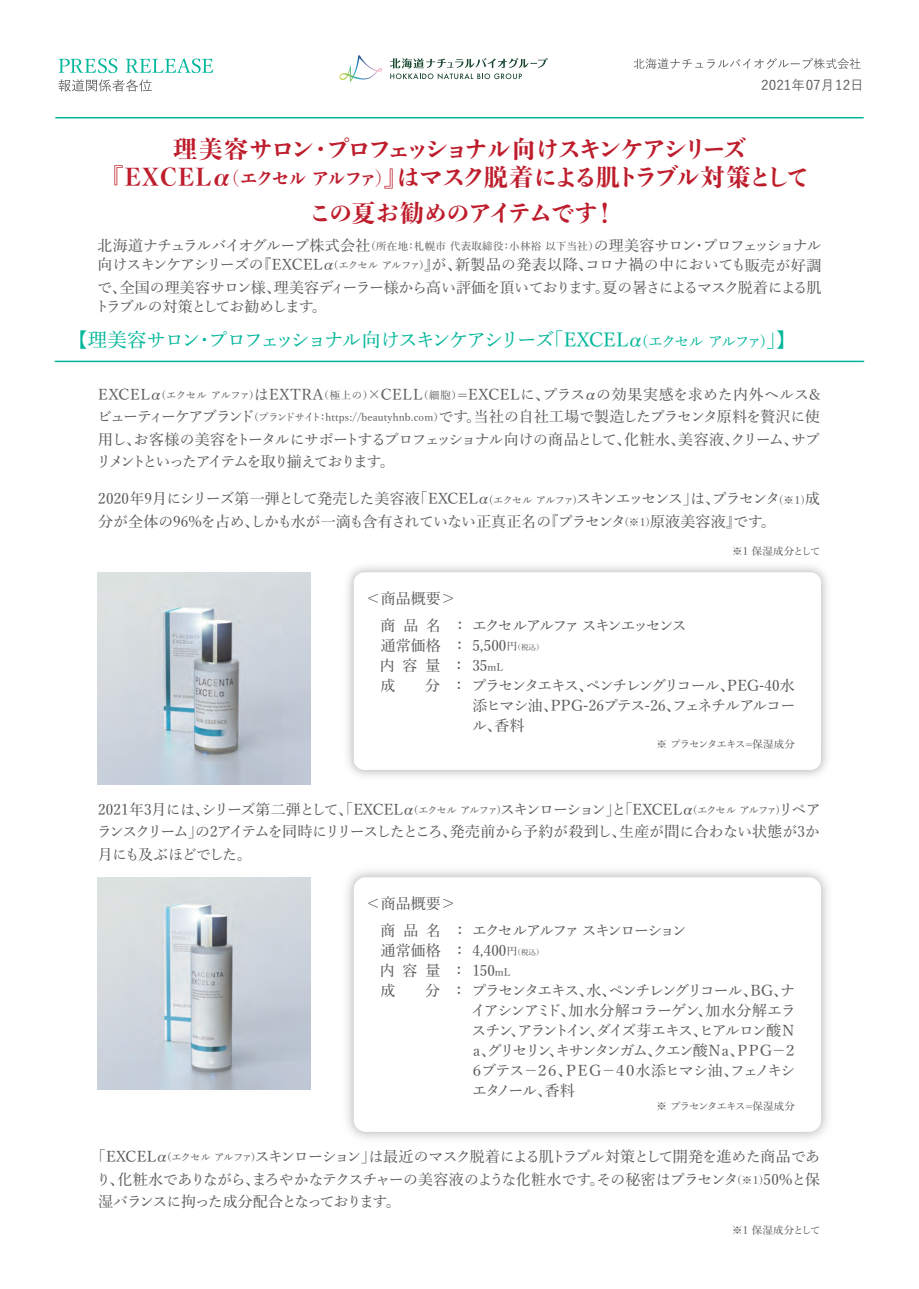
<style>
.page{position:relative;width:919px;height:1289px;background:#fff}
.page>*{position:absolute;margin:0;border:0;box-sizing:border-box;transform-origin:0 0}
.t1{font:800 24px/28px "Yu Min";letter-spacing:-.095em;color:#be1d2c;text-align:center}
.t2{font:800 24px "Yu Min";letter-spacing:-.075em;color:#be1d2c}
.t3{font:500 19.5px "Yu Min";letter-spacing:-.1em;color:#02b69b}
.t4{font:500 15px/22.5px "Yu Min";letter-spacing:-.08em;color:#5b5a5c;text-align:justify}
.t5{font:500 15px/19.5px "Yu Min";letter-spacing:-.02em;color:#5b5a5c}
.t6{font:500 15px/22.5px "Yu Min";letter-spacing:-.025em;color:#5b5a5c}
.t7{font:500 15px "Yu Min";letter-spacing:-.14em;color:#5b5a5c}
.t8{font:500 15px "Yu Min";letter-spacing:-.125em;color:#5b5a5c}
.t9{font:500 15px "Yu Min";letter-spacing:-.1em;color:#5b5a5c}
.t10{font:500 15px "Yu Min";letter-spacing:-.12em;color:#5b5a5c}
.t11{font:500 15px "Yu Min";letter-spacing:-.13em;color:#5b5a5c}
.t12{font:500 13.65px "Yu Go";color:#5b5a5c}
.t13{font:500 10.5px "Yu Min";letter-spacing:-.09em;color:#5b5a5c}
.t14{font:500 10.5px "Yu Min";letter-spacing:-.04em;color:#5b5a5c}
.s1{font-size:18px}
.s2{font-size:10.5px}
.s3{font-size:15px}
.s4{font-size:7.5px}
</style>
<div class="page">
<hr style="left:55px;top:360px;width:808px;height:2px;background:#02b69b">
<svg style="left:58px;top:58px;width:59px;height:15px"></svg>
<svg style="left:125px;top:58px;width:88px;height:15px"></svg>
<svg style="left:59px;top:79px;width:93px;height:12px"></svg>
<svg style="left:634px;top:58px;width:226px;height:11px"></svg>
<hr style="left:55px;top:117px;width:808px;height:1px;background:#02b69b">
<svg style="left:339px;top:55px;width:43px;height:27px"></svg>
<svg style="left:390px;top:58px;width:157px;height:21px"></svg>
<img style="left:98px;top:572px;width:212px;height:213px">
<img style="left:98px;top:877px;width:212px;height:212px">
<p class="t12" style="left:761px;top:73px;width:104px">2021年07月12日</p>
<h1 class="t1" style="left:99px;top:135px;width:711px">理美容サロン・プロフェッショナル向けスキンケアシリーズ『EXCELα<span class="s1">(エクセル アルファ)</span>』はマスク脱着による肌トラブル対策として</h1>
<h1 class="t2" style="left:308px;top:195px;width:310px">この夏お勧めのアイテムです！</h1>
<p class="t5" style="left:98px;top:234px;width:725px">北海道ナチュラルバイオグループ株式会社<span class="s2">（所在地：札幌市 代表取締役：小林裕 以下当社）</span>の理美容サロン・プロフェッショナル向けスキンケアシリーズの『EXCELα<span class="s2">(エクセル アルファ)</span>』が、新製品の発表以降、コロナ禍の中においても販売が好調</p>
<p class="t4" style="left:95px;top:276px;width:728px;line-height:19.5px">で、全国の理美容サロン様、理美容ディーラー様から高い評価を頂いております。夏の暑さによるマスク脱着による肌トラブルの対策としてお勧めします。</p>
<h2 class="t3" style="left:68px;top:322px;width:729px">【理美容サロン・プロフェッショナル向けスキンケアシリーズ「EXCELα<span class="s3">(エクセル アルファ)</span>」】</h2>
<p class="t4" style="left:96px;top:381px;width:725px">EXCELα<span class="s2">(エクセル アルファ)</span>はEXTRA<span class="s2">（極上の）</span>×CELL<span class="s2">（細胞）</span>=EXCELに、プラスαの効果実感を求めた内外ヘルス&amp;ビューティーケアブランド<span class="s2">（ブランドサイト：https://beautyhnb.com）</span>です。当社の自社工場で製造したプラセンタ原料を贅沢に使用し、お客様の美容をトータルにサポートするプロフェッショナル向けの商品として、化粧水、美容液、クリーム、サプリメントといったアイテムを取り揃えております。</p>
<p class="t6" style="left:98px;top:486px;width:723px">2020年9月にシリーズ第一弾として発売した美容液「EXCELα<span class="s2">(エクセル アルファ)</span>スキンエッセンス」は、プラセンタ<span class="s2">(※１)</span>成分が全体の96%を占め、しかも水が一滴も含有されていない正真正名の『プラセンタ<span class="s2">(※１)</span>原液美容液』です。</p>
<p class="t14" style="left:732px;top:541px;width:90px">※1 保湿成分として</p>
<p class="t4" style="left:366px;top:586px;width:91px">＜商品概要＞</p>
<p class="t8" style="left:380px;top:612px;width:308px">商 品 名　：エクセルアルファ スキンエッセンス</p>
<p class="t4" style="left:381px;top:633px;width:164px">通常価格　： 5,500<span class="s2">円</span><span class="s4">（税込）</span></p>
<p class="t4" style="left:380px;top:653px;width:125px">内 容 量　： 35<span class="s2">mL</span></p>
<p class="t9" style="left:380px;top:671px;width:416px">成　　分　：プラセンタエキス、ペンチレングリコール、PEG-40水</p>
<p class="t4" style="left:472px;top:693px;width:324px">添ヒマシ油、PPG-26プテス-26、フェネチルアルコー</p>
<p class="t4" style="left:472px;top:713px;width:54px">ル、香料</p>
<p class="t13" style="left:656px;top:734px;width:140px">※ プラセンタエキス=保湿成分</p>
<p class="t4" style="left:97px;top:796px;width:725px">2021年3月には、シリーズ第二弾として、「EXCELα<span class="s2">(エクセル アルファ)</span>スキンローション」と「EXCELα<span class="s2">(エクセル アルファ)</span>リペアランスクリーム」の2アイテムを同時にリリースしたところ、発売前から予約が殺到し、生産が間に合わない状態が3か月にも及ぶほどでした。</p>
<p class="t4" style="left:366px;top:891px;width:91px">＜商品概要＞</p>
<p class="t8" style="left:380px;top:916px;width:308px">商 品 名　：エクセルアルファ スキンローション</p>
<p class="t4" style="left:381px;top:938px;width:164px">通常価格　： 4,400<span class="s2">円</span><span class="s4">（税込）</span></p>
<p class="t4" style="left:380px;top:958px;width:132px">内 容 量　： 150<span class="s2">mL</span></p>
<p class="t10" style="left:380px;top:976px;width:416px">成　　分　：プラセンタエキス、水、ペンチレングリコール、BG、ナ</p>
<p class="t4" style="left:471px;top:997px;width:326px">イアシンアミド、加水分解コラーゲン、加水分解エラ</p>
<p class="t11" style="left:471px;top:1016px;width:325px">スチン、アラントイン、ダイズ芽エキス、ヒアルロン酸Ｎ</p>
<p class="t7" style="left:469px;top:1036px;width:330px">ａ、グリセリン、キサンタンガム、クエン酸Ｎａ、ＰＰＧ－２</p>
<p class="t7" style="left:469px;top:1056px;width:327px">６ブテス－２６、ＰＥＧ－４０水添ヒマシ油、フェノキシ</p>
<p class="t4" style="left:472px;top:1077px;width:104px">エタノール、香料</p>
<p class="t13" style="left:656px;top:1095px;width:140px">※ プラセンタエキス=保湿成分</p>
<p class="t4" style="left:96px;top:1143px;width:725px;text-indent:-5px">「EXCELα<span class="s2">(エクセル アルファ)</span>スキンローション」は最近のマスク脱着による肌トラブル対策として開発を進めた商品であり、化粧水でありながら、まろやかなテクスチャーの美容液のような化粧水です。その秘密はプラセンタ<span class="s2">(※１)</span>50%と保湿バランスに拘った成分配合となっております。</p>
<p class="t14" style="left:732px;top:1219px;width:90px">※1 保湿成分として</p>
</div>
